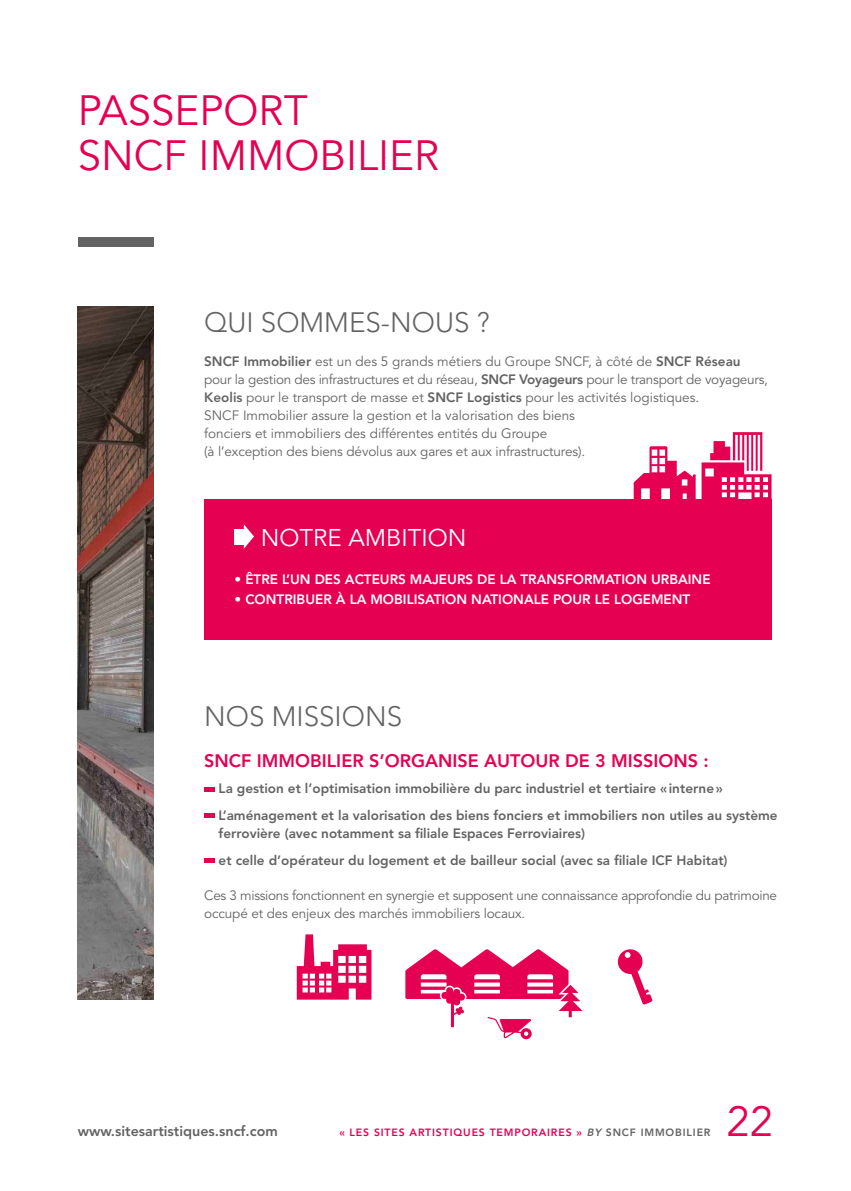
<style>
.page{position:relative;width:851px;height:1191px;background:#fff}
.page>*{position:absolute;margin:0;border:0;box-sizing:border-box;transform-origin:0 0}
.t1{font:42px/45px "Avenir LT Pro";color:#e50051}
.t2{font:300 27.75px "Avenir LT Pro";color:#646363}
.t3{font:24px "Avenir LT Pro";color:#fff}
.t4{font:800 18px "Avenir LT Pro";color:#e50051}
.t5{font:800 14.25px "Avenir LT Pro";color:#646363}
.t6{font:13.5px/18px "Avenir LT Pro";letter-spacing:-.01em;color:#646363}
.t7{font:800 13.5px/26.5px "Avenir LT Pro";color:#646363}
.t8{font:800 13.5px "Avenir LT Pro";color:#fff}
.t9{font:800 10.5px "Avenir LT Pro";letter-spacing:.08em;color:#e50051}
.s1{font-weight:800}
.s2{font-style:italic;color:#646363}
.s3{color:#646363}
</style>
<div class="page">
<div style="left:78px;top:237px;width:75px;height:10px;background:#646363"></div>
<hr style="left:204px;top:787px;width:11px;height:4px;background:#e50051">
<div style="left:204px;top:813px;width:11px;height:5px;background:#e50051"></div>
<hr style="left:204px;top:858px;width:11px;height:4px;background:#e50051">
<div style="left:204px;top:499px;width:567px;height:141px;background:#e50051"></div>
<div style="left:234px;top:529px;width:11px;height:15px;background:#fff"></div>
<svg style="left:244px;top:524px;width:10px;height:25px"></svg>
<img style="left:78px;top:306px;width:75px;height:693px">
<svg style="left:701px;top:432px;width:70px;height:67px"></svg>
<svg style="left:633px;top:446px;width:62px;height:53px"></svg>
<svg style="left:297px;top:934px;width:74px;height:65px"></svg>
<svg style="left:617px;top:949px;width:35px;height:55px"></svg>
<svg style="left:405px;top:949px;width:178px;height:90px"></svg>
<h1 class="t1" style="left:78px;top:89px;width:362px">PASSEPORT<br>SNCF IMMOBILIER</h1>
<h2 class="t2" style="left:204px;top:305px;width:287px">QUI SOMMES-NOUS ?</h2>
<p class="t6" style="left:204px;top:353px;width:565px"><span class="s1">SNCF Immobilier</span> est un des 5 grands métiers du Groupe SNCF, à côté de <span class="s1">SNCF Réseau </span>pour la gestion des infrastructures et du réseau, <span class="s1">SNCF Voyageurs</span> pour le transport de voyageurs, <span class="s1">Keolis</span> pour le transport de masse et <span class="s1">SNCF Logistics</span> pour les activités logistiques.<br>SNCF Immobilier assure la gestion et la valorisation des biens<br>fonciers et immobiliers des différentes entités du Groupe<br>(à l’exception des biens dévolus aux gares et aux infrastructures).</p>
<h3 class="t3" style="left:261px;top:523px;width:207px">NOTRE AMBITION</h3>
<p class="t8" style="left:234px;top:571px;width:477px">• ÊTRE L’UN DES ACTEURS MAJEURS DE LA TRANSFORMATION URBAINE</p>
<p class="t8" style="left:234px;top:591px;width:457px">• CONTRIBUER À LA MOBILISATION NATIONALE POUR LE LOGEMENT</p>
<h2 class="t2" style="left:204px;top:700px;width:199px">NOS MISSIONS</h2>
<h3 class="t4" style="left:204px;top:750px;width:506px">SNCF IMMOBILIER S’ORGANISE AUTOUR DE 3 MISSIONS :</h3>
<p class="t7" style="left:219px;top:775px;width:560px">La gestion et l’optimisation immobilière du parc industriel et tertiaire «interne»<br>L’aménagement et la valorisation des biens fonciers et immobiliers non utiles au système</p>
<p class="t7" style="left:219px;top:820px;width:510px">ferrovière (avec notamment sa filiale Espaces Ferroviaires)<br>et celle d’opérateur du logement et de bailleur social (avec sa filiale ICF Habitat)</p>
<p class="t6" style="left:204px;top:886px;width:574px">Ces 3 missions fonctionnent en synergie et supposent une connaissance approfondie du patrimoine occupé et des enjeux des marchés immobiliers locaux.</p>
<p class="t5" style="left:78px;top:1123px;width:201px">www.sitesartistiques.sncf.com</p>
<p class="t9" style="left:339px;top:1126px;width:372px">« LES SITES ARTISTIQUES TEMPORAIRES » <span class="s2">BY</span> <span class="s3">SNCF IMMOBILIER</span></p>
<h1 class="t1" style="left:726px;top:1100px;width:48px">22</h1>
</div>
